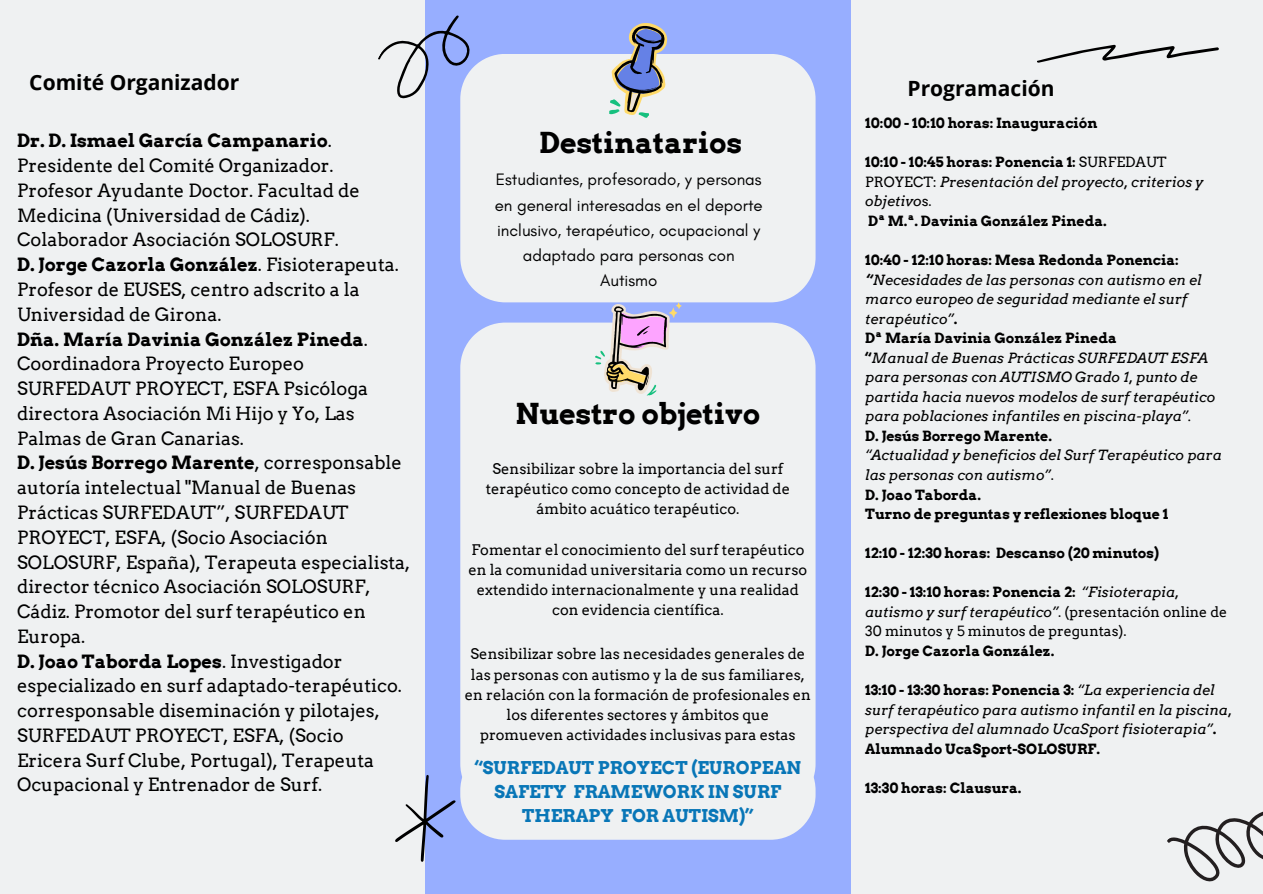
<style>
.page{position:relative;width:1263px;height:894px;background:#fff}
.page>*{position:absolute;margin:0;border:0;box-sizing:border-box;transform-origin:0 0}
.t1{font:700 28.8px "Arvo";color:#000}
.t2{font:700 21px "Open Sans";color:#000}
.t3{font:18.3px/24.8px "Arvo";color:#000}
.t4{font:700 17.7px/23.7px "Arvo";color:#0876b7;text-align:center}
.t5{font:16.8px/25.3px "Glacial Indifference";color:#000;text-align:center}
.t6{font:14.7px/20.2px "Arvo";color:#000;text-align:center}
.t7{font:italic 14.1px/19.5px "Arvo";color:#000}
.t8{font:700 14.1px/19.5px "Arvo";color:#000}
.t9{font:14.1px/19.5px "Arvo";color:#000}
.s1{font-weight:700}
.s2{font-weight:400}
.s3{font-weight:400;font-style:italic}
.s4{font-weight:700;font-style:normal}
.s5{font-style:normal}
.s6{font-style:italic}
</style>
<div class="page">
<div style="left:0;top:0;width:1263px;height:893px;background:#eff1f2"></div>
<div style="left:425px;top:0;width:425px;height:893px;background:#97aeff"></div>
<div style="left:460px;top:54px;width:355px;height:248px;background:#eff1f2"></div>
<div style="left:460px;top:322px;width:355px;height:423px;background:#eff1f2"></div>
<svg style="left:609px;top:23px;width:58px;height:94px"></svg>
<svg style="left:594px;top:302px;width:88px;height:93px"></svg>
<svg style="left:1167px;top:811px;width:96px;height:71px"></svg>
<svg style="left:1037px;top:45px;width:182px;height:18px"></svg>
<svg style="left:395px;top:745px;width:420px;height:116px"></svg>
<svg style="left:378px;top:15px;width:106px;height:103px"></svg>
<p class="t2" style="left:29px;top:67px;width:212px">Comité Organizador</p>
<p class="t3" style="left:17px;top:128px;width:395px"><span class="s1">Dr. D. Ismael García Campanario</span>.<br>Presidente del Comité Organizador.<br>Profesor Ayudante Doctor. Facultad de Medicina (Universidad de Cádiz).<br>Colaborador Asociación SOLOSURF.<br><span class="s1">D. Jorge Cazorla González</span>. Fisioterapeuta.<br>Profesor de EUSES, centro adscrito a la Universidad de Girona.<br><span class="s1">Dña. María Davinia González Pineda</span>.<br>Coordinadora Proyecto Europeo SURFEDAUT PROYECT, ESFA Psicóloga directora Asociación Mi Hijo y Yo, Las Palmas de Gran Canarias.<br><span class="s1">D. Jesús Borrego Marente</span>, corresponsable autoría intelectual "Manual de Buenas Prácticas SURFEDAUT”, SURFEDAUT PROYECT, ESFA, (Socio Asociación SOLOSURF, España), Terapeuta especialista, director técnico Asociación SOLOSURF, Cádiz. Promotor del surf terapéutico en Europa.<br><span class="s1">D. Joao Taborda Lopes</span>. Investigador especializado en surf adaptado-terapéutico. corresponsable diseminación y pilotajes, SURFEDAUT PROYECT, ESFA, (Socio Ericera Surf Clube, Portugal), Terapeuta Ocupacional y Entrenador de Surf.</p>
<h1 class="t1" style="left:539px;top:125px;width:204px">Destinatarios</h1>
<p class="t5" style="left:495px;top:167px;width:269px">Estudiantes, profesorado, y personas en general interesadas en el deporte inclusivo, terapéutico, ocupacional y adaptado para personas con<br>Autismo</p>
<h1 class="t1" style="left:515px;top:396px;width:246px">Nuestro objetivo</h1>
<p class="t6" style="left:486px;top:458px;width:306px">Sensibilizar sobre la importancia del surf terapéutico como concepto de actividad de ámbito acuático terapéutico.</p>
<p class="t6" style="left:469px;top:539px;width:340px">Fomentar el conocimiento del surf terapéutico en la comunidad universitaria como un recurso extendido internacionalmente y una realidad con evidencia científica.</p>
<p class="t6" style="left:465px;top:643px;width:348px">Sensibilizar sobre las necesidades generales de las personas con autismo y la de sus familiares, en relación con la formación de profesionales en los diferentes sectores y ámbitos que promueven actividades inclusivas para estas</p>
<p class="t4" style="left:475px;top:756px;width:328px">“SURFEDAUT PROYECT (EUROPEAN<br>SAFETY FRAMEWORK IN SURF<br>THERAPY FOR AUTISM)”</p>
<p class="t2" style="left:907px;top:74px;width:149px">Programación</p>
<p class="t8" style="left:865px;top:113px;width:234px">10:00 - 10:10 horas: Inauguración</p>
<p class="t8" style="left:865px;top:152px;width:340px">10:10 - 10:45 horas: Ponencia 1: <span class="s2">SURFEDAUT PROYECT:</span> <span class="s3">Presentación del proyecto, criterios y objetivo</span><span class="s2">s.<br></span>Dª M.ª. Davinia González Pineda.</p>
<p class="t7" style="left:865px;top:250px;width:352px"><span class="s4">10:40 - 12:10 horas: Mesa Redonda Ponencia: </span><span class="s1">“</span>Necesidades de las personas con autismo en el marco europeo de seguridad mediante el surf terapéutico”<span class="s4">.<br>Dª María Davinia González Pineda<br>“</span>Manual de Buenas Prácticas SURFEDAUT ESFA para personas con AUTISMO Grado 1, punto de partida hacia nuevos modelos de surf terapéutico para poblaciones infantiles en piscina-playa”.</p>
<p class="t8" style="left:865px;top:426px;width:188px">D. Jesús Borrego Marente.</p>
<p class="t7" style="left:865px;top:445px;width:358px">“Actualidad y beneficios del Surf Terapéutico para las personas con autismo”<span class="s5">.<br></span><span class="s4">D. Joao Taborda.<br>Turno de preguntas y reflexiones bloque 1</span></p>
<p class="t8" style="left:865px;top:543px;width:295px">12:10 - 12:30 horas: Descanso (20 minutos)</p>
<p class="t9" style="left:865px;top:582px;width:363px"><span class="s1">12:30 - 13:10 horas: Ponencia 2:</span> <span class="s6">“Fisioterapia, autismo y surf terapéutico”</span>. (presentación online de<br>30 minutos y 5 minutos de preguntas).</p>
<p class="t8" style="left:865px;top:641px;width:191px">D. Jorge Cazorla González.</p>
<p class="t7" style="left:865px;top:680px;width:368px"><span class="s4">13:10 - 13:30 horas: Ponencia 3:</span> “La experiencia del surf terapéutico para autismo infantil en la piscina, perspectiva del alumnado UcaSport fisioterapia”<span class="s4">.<br>Alumnado UcaSport-SOLOSURF.</span></p>
<p class="t8" style="left:865px;top:777px;width:158px">13:30 horas: Clausura.</p>
</div>
